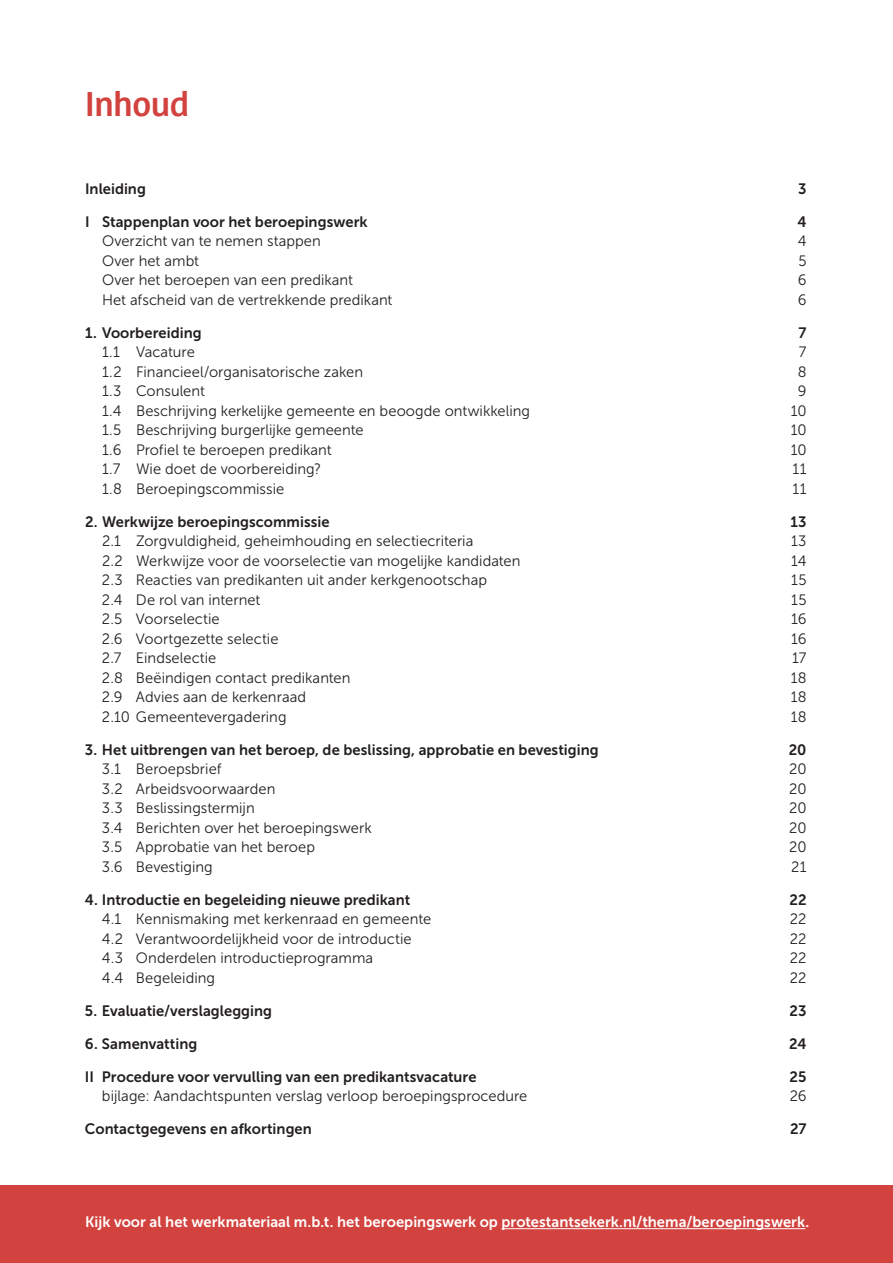
<style>
.page{position:relative;width:893px;height:1263px;background:#fff}
.page>*{position:absolute;margin:0;border:0;box-sizing:border-box;transform-origin:0 0}
.t1{font:36px "Bree";letter-spacing:-.01em;color:#d2433f}
.t2{font:15px "Museo Sans 300";letter-spacing:.005em;color:#231f20}
.t3{font:15px "Museo Sans 700";letter-spacing:.005em;color:#231f20}
.t4{font:15px "Museo Sans 700";letter-spacing:.005em;color:#fff}
</style>
<div class="page">
<div style="left:0;top:1185px;width:893px;height:78px;background:#d2433f"></div>
<hr style="left:501px;top:1228px;width:304px;height:1px;background:#fff">
<h1 class="t1" style="left:85px;top:83px;width:106px">Inhoud</h1>
<p class="t3" style="left:85px;top:180px;width:62px">Inleiding</p>
<p class="t3" style="left:798px;top:180px;width:10px">3</p>
<p class="t3" style="left:85px;top:213px;width:284px">I Stappenplan voor het beroepingswerk</p>
<p class="t3" style="left:797px;top:213px;width:11px">4</p>
<p class="t2" style="left:102px;top:233px;width:220px">Overzicht van te nemen stappen</p>
<p class="t2" style="left:798px;top:233px;width:10px">4</p>
<p class="t2" style="left:102px;top:252px;width:99px">Over het ambt</p>
<p class="t2" style="left:798px;top:252px;width:10px">5</p>
<p class="t2" style="left:102px;top:272px;width:253px">Over het beroepen van een predikant</p>
<p class="t2" style="left:798px;top:272px;width:10px">6</p>
<p class="t2" style="left:102px;top:291px;width:292px">Het afscheid van de vertrekkende predikant</p>
<p class="t2" style="left:798px;top:291px;width:10px">6</p>
<p class="t3" style="left:85px;top:324px;width:118px">1. Voorbereiding</p>
<p class="t3" style="left:799px;top:324px;width:9px">7</p>
<p class="t2" style="left:102px;top:344px;width:94px">1.1 Vacature</p>
<p class="t2" style="left:799px;top:344px;width:9px">7</p>
<p class="t2" style="left:102px;top:363px;width:263px">1.2 Financieel/organisatorische zaken</p>
<p class="t2" style="left:798px;top:363px;width:10px">8</p>
<p class="t2" style="left:102px;top:383px;width:105px">1.3 Consulent</p>
<p class="t2" style="left:798px;top:383px;width:10px">9</p>
<p class="t2" style="left:102px;top:402px;width:430px">1.4 Beschrijving kerkelijke gemeente en beoogde ontwikkeling</p>
<p class="t2" style="left:791px;top:402px;width:17px">10</p>
<p class="t2" style="left:102px;top:422px;width:263px">1.5 Beschrijving burgerlijke gemeente</p>
<p class="t2" style="left:791px;top:422px;width:17px">10</p>
<p class="t2" style="left:102px;top:441px;width:231px">1.6 Profiel te beroepen predikant</p>
<p class="t2" style="left:791px;top:441px;width:17px">10</p>
<p class="t2" style="left:102px;top:461px;width:221px">1.7 Wie doet de voorbereiding?</p>
<p class="t2" style="left:793px;top:461px;width:15px">11</p>
<p class="t2" style="left:102px;top:480px;width:184px">1.8 Beroepingscommissie</p>
<p class="t2" style="left:793px;top:480px;width:15px">11</p>
<p class="t3" style="left:85px;top:513px;width:246px">2. Werkwijze beroepingscommissie</p>
<p class="t3" style="left:790px;top:513px;width:18px">13</p>
<p class="t2" style="left:102px;top:533px;width:373px">2.1 Zorgvuldigheid, geheimhouding en selectiecriteria</p>
<p class="t2" style="left:791px;top:533px;width:17px">13</p>
<p class="t2" style="left:102px;top:552px;width:420px">2.2 Werkwijze voor de voorselectie van mogelijke kandidaten</p>
<p class="t2" style="left:791px;top:552px;width:17px">14</p>
<p class="t2" style="left:102px;top:572px;width:386px">2.3 Reacties van predikanten uit ander kerkgenootschap</p>
<p class="t2" style="left:791px;top:572px;width:17px">15</p>
<p class="t2" style="left:102px;top:591px;width:160px">2.4 De rol van internet</p>
<p class="t2" style="left:791px;top:591px;width:17px">15</p>
<p class="t2" style="left:102px;top:611px;width:119px">2.5 Voorselectie</p>
<p class="t2" style="left:791px;top:611px;width:17px">16</p>
<p class="t2" style="left:102px;top:630px;width:178px">2.6 Voortgezette selectie</p>
<p class="t2" style="left:791px;top:630px;width:17px">16</p>
<p class="t2" style="left:102px;top:650px;width:116px">2.7 Eindselectie</p>
<p class="t2" style="left:792px;top:650px;width:16px">17</p>
<p class="t2" style="left:102px;top:669px;width:250px">2.8 Beëindigen contact predikanten</p>
<p class="t2" style="left:791px;top:669px;width:17px">18</p>
<p class="t2" style="left:102px;top:689px;width:206px">2.9 Advies aan de kerkenraad</p>
<p class="t2" style="left:791px;top:689px;width:17px">18</p>
<p class="t2" style="left:102px;top:708px;width:186px">2.10 Gemeentevergadering</p>
<p class="t2" style="left:791px;top:708px;width:17px">18</p>
<p class="t3" style="left:85px;top:741px;width:515px">3. Het uitbrengen van het beroep, de beslissing, approbatie en bevestiging</p>
<p class="t3" style="left:789px;top:741px;width:19px">20</p>
<p class="t2" style="left:102px;top:761px;width:121px">3.1 Beroepsbrief</p>
<p class="t2" style="left:789px;top:761px;width:19px">20</p>
<p class="t2" style="left:102px;top:780px;width:175px">3.2 Arbeidsvoorwaarden</p>
<p class="t2" style="left:789px;top:780px;width:19px">20</p>
<p class="t2" style="left:102px;top:800px;width:154px">3.3 Beslissingstermijn</p>
<p class="t2" style="left:789px;top:800px;width:19px">20</p>
<p class="t2" style="left:102px;top:819px;width:271px">3.4 Berichten over het beroepingswerk</p>
<p class="t2" style="left:789px;top:819px;width:19px">20</p>
<p class="t2" style="left:102px;top:839px;width:215px">3.5 Approbatie van het beroep</p>
<p class="t2" style="left:789px;top:839px;width:19px">20</p>
<p class="t2" style="left:102px;top:858px;width:112px">3.6 Bevestiging</p>
<p class="t2" style="left:791px;top:858px;width:17px">21</p>
<p class="t3" style="left:85px;top:891px;width:327px">4. Introductie en begeleiding nieuwe predikant</p>
<p class="t3" style="left:789px;top:891px;width:19px">22</p>
<p class="t2" style="left:102px;top:911px;width:331px">4.1 Kennismaking met kerkenraad en gemeente</p>
<p class="t2" style="left:790px;top:911px;width:18px">22</p>
<p class="t2" style="left:102px;top:930px;width:311px">4.2 Verantwoordelijkheid voor de introductie</p>
<p class="t2" style="left:790px;top:930px;width:18px">22</p>
<p class="t2" style="left:102px;top:950px;width:273px">4.3 Onderdelen introductieprogramma</p>
<p class="t2" style="left:790px;top:950px;width:18px">22</p>
<p class="t2" style="left:102px;top:969px;width:115px">4.4 Begeleiding</p>
<p class="t2" style="left:790px;top:969px;width:18px">22</p>
<p class="t3" style="left:85px;top:1002px;width:189px">5. Evaluatie/verslaglegging</p>
<p class="t3" style="left:789px;top:1002px;width:19px">23</p>
<p class="t3" style="left:85px;top:1035px;width:114px">6. Samenvatting</p>
<p class="t3" style="left:789px;top:1035px;width:19px">24</p>
<p class="t3" style="left:85px;top:1068px;width:393px">II Procedure voor vervulling van een predikantsvacature</p>
<p class="t3" style="left:790px;top:1068px;width:18px">25</p>
<p class="t2" style="left:102px;top:1088px;width:427px">bijlage: Aandachtspunten verslag verloop beroepingsprocedure</p>
<p class="t2" style="left:790px;top:1088px;width:18px">26</p>
<p class="t3" style="left:85px;top:1121px;width:228px">Contactgegevens en afkortingen</p>
<p class="t3" style="left:790px;top:1121px;width:18px">27</p>
<p class="t4" style="left:85px;top:1214px;width:726px">Kijk voor al het werkmateriaal m.b.t. het beroepingswerk op protestantsekerk.nl/thema/beroepingswerk.</p>
</div>
